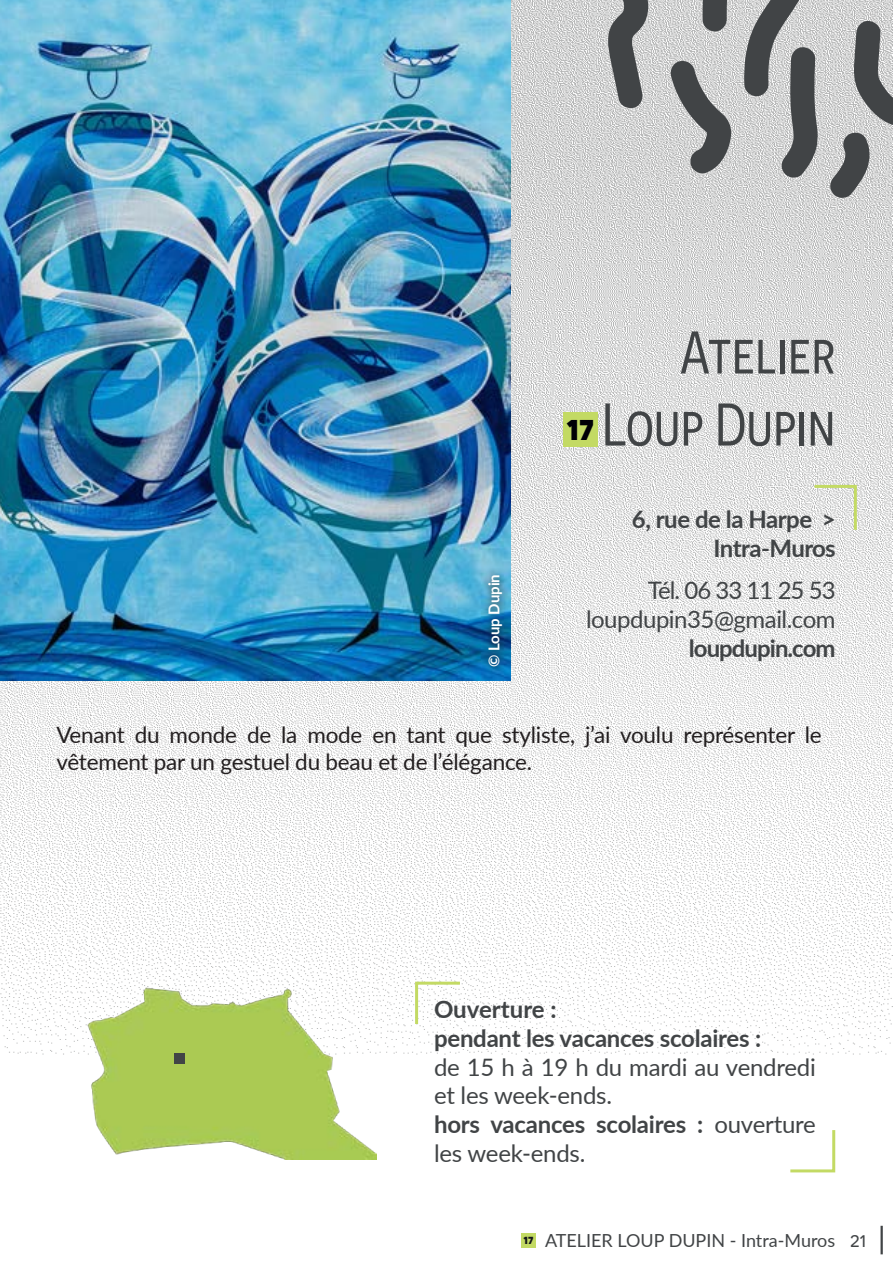
<style>
.page{position:relative;width:893px;height:1268px;background:#fff}
.page>*{position:absolute;margin:0;border:0;box-sizing:border-box;transform-origin:0 0}
.titre{font:60px "Novecentosansnarrow";color:#414446}
.t1{font:800 35.7px "Novecentosansnarrow";color:#000006}
.lieu{font:700 24px/28.8px "Lato";letter-spacing:-.01em;color:#414446}
.t2{font:24px/28.8px "Lato";letter-spacing:-.02em;color:#414446}
.t3{font:24px "Lato";letter-spacing:-.04em;color:#414446}
.site{font:700 24px "Lato";letter-spacing:-.04em;color:#414446}
.t4{font:22.5px/27px "Lato";letter-spacing:-.01em;color:#231f20}
.t5{font:21px "Novecentosans";color:#414446}
.t6{font:18px "Lato";color:#414446}
.TITRE-sommaire{font:700 15px "Lato";color:#fff}
.t7{font:800 12.9px "Novecentosansnarrow";color:#14171a}
.s1{font-weight:400}
</style>
<div class="page">
<img style="left:0;top:0;width:893px;height:1055px">
<svg style="left:607px;top:0;width:42px;height:109px;background:#7d7f80"></svg>
<svg style="left:703px;top:0;width:26px;height:32px"></svg>
<svg style="left:669px;top:60px;width:62px;height:115px;background:#959697"></svg>
<svg style="left:744px;top:0;width:74px;height:179px;background:#969798"></svg>
<svg style="left:830px;top:21px;width:63px;height:177px;background:#9fa1a1"></svg>
<hr style="left:880px;top:1225px;width:3px;height:28px;background:#414446">
<svg style="left:811px;top:483px;width:47px;height:49px"></svg>
<div style="left:563px;top:411px;width:34px;height:35px;background:#c3da64"></div>
<div style="left:521px;top:1233px;width:15px;height:14px;background:#c3da64"></div>
<img style="left:0;top:0;width:510px;height:680px">
<img style="left:74px;top:966px;width:302px;height:193px">
<div style="left:175px;top:1052px;width:10px;height:11px;background:#414446"></div>
<svg style="left:414px;top:979px;width:49px;height:47px"></svg>
<svg style="left:790px;top:1130px;width:46px;height:43px"></svg>
<div style="left:480px;top:566px;width:30px;height:109px;background:#231f20;opacity:.85"></div>
<p class="TITRE-sommaire" style="left:483px;top:667px;width:95px;rotate:-90deg">© Loup Dupin</p>
<p class="t1" style="left:566px;top:405px;width:29px">17</p>
<p class="titre" style="left:680px;top:318px;width:157px">Atelier</p>
<p class="titre" style="left:602px;top:390px;width:235px">Loup Dupin</p>
<p class="lieu" style="left:632px;top:504px;width:205px">6, rue de la Harpe &gt;</p>
<p class="lieu" style="left:713px;top:533px;width:124px">Intra-Muros</p>
<p class="t3" style="left:648px;top:573px;width:189px">Tél. 06 33 11 25 53</p>
<p class="t2" style="left:586px;top:603px;width:251px">loupdupin35@gmail.com</p>
<p class="site" style="left:689px;top:630px;width:148px">loupdupin.com</p>
<p class="t4" style="left:56px;top:720px;width:767px">Venant du monde de la mode en tant que styliste, j’ai voulu représenter le vêtement par un gestuel du beau et de l’élégance.</p>
<p class="lieu" style="left:434px;top:993px;width:124px">Ouverture :</p>
<p class="lieu" style="left:434px;top:1022px;width:329px">pendant les vacances scolaires :</p>
<p class="t2" style="left:434px;top:1051px;width:383px">de 15 h à 19 h du mardi au vendredi et les week-ends.</p>
<p class="lieu" style="left:434px;top:1108px;width:383px">hors vacances scolaires : <span class="s1">ouverture les week-ends.</span></p>
<p class="t7" style="left:524px;top:1231px;width:11px">17</p>
<p class="t6" style="left:545px;top:1227px;width:292px">ATELIER LOUP DUPIN - Intra-Muros</p>
<p class="t5" style="left:850px;top:1227px;width:18px">21</p>
</div>
